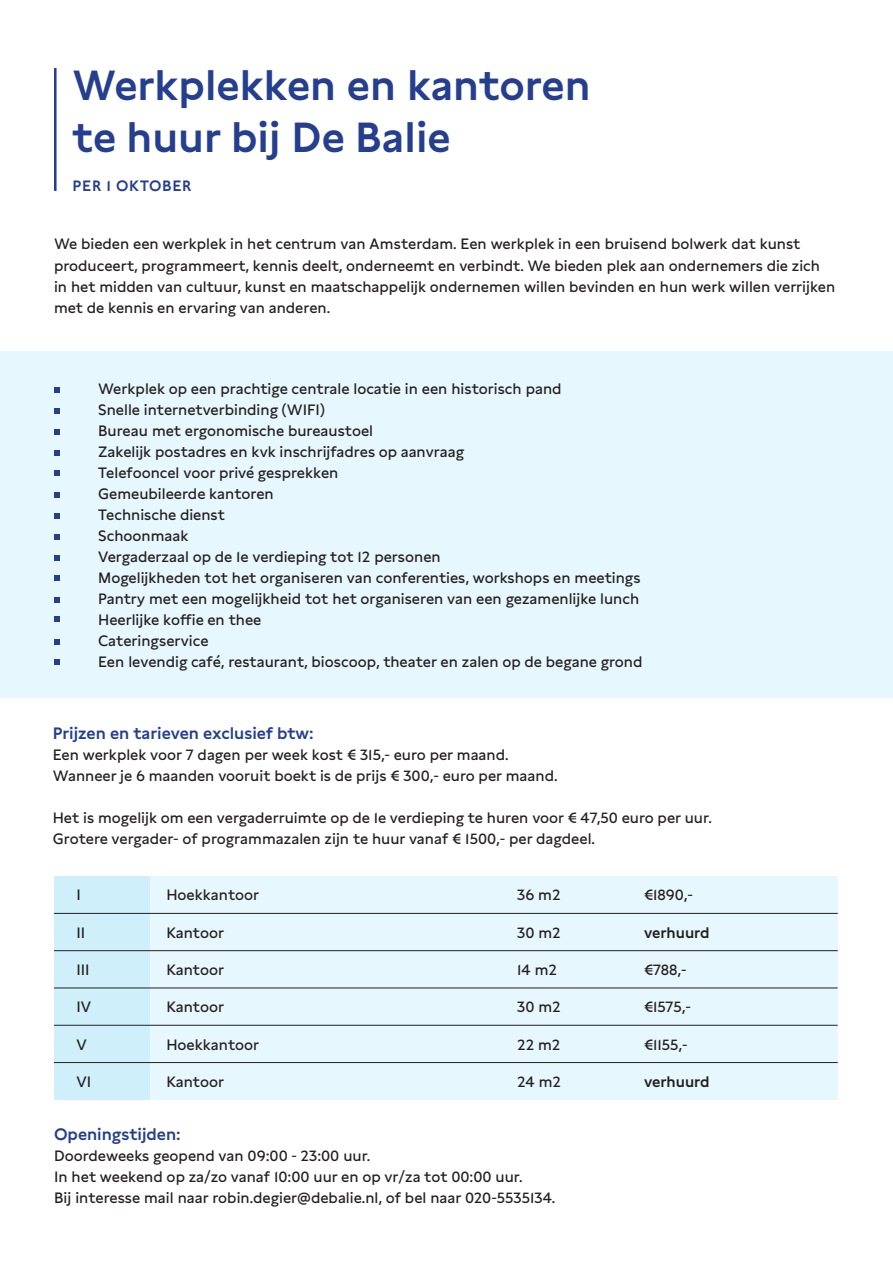
<style>
.page{position:relative;width:893px;height:1263px;background:#fff}
.page>*{position:absolute;margin:0;border:0;box-sizing:border-box;transform-origin:0 0}
.t1{font:600 42px/52.5px "Lynstone";color:#253f8e}
.t2{font:600 16.5px "Lynstone";color:#253f8e}
.t3{font:15px/21px "Lynstone";color:#231f20}
.t4{font:600 15px "Lynstone";color:#231f20}
.t5{font:600 15px "Lynstone";letter-spacing:.05em;color:#253f8e}
</style>
<div class="page">
<div style="left:0;top:351px;width:893px;height:347px;background:#e6f7fd"></div>
<hr style="left:54px;top:68px;width:3px;height:123px;background:#253f8e">
<svg style="left:54px;top:387px;width:5px;height:6px"></svg>
<svg style="left:54px;top:408px;width:5px;height:5px"></svg>
<svg style="left:54px;top:429px;width:5px;height:6px"></svg>
<svg style="left:54px;top:450px;width:5px;height:5px"></svg>
<svg style="left:54px;top:471px;width:5px;height:5px"></svg>
<svg style="left:54px;top:575px;width:5px;height:6px"></svg>
<svg style="left:54px;top:492px;width:5px;height:5px"></svg>
<svg style="left:54px;top:597px;width:5px;height:5px"></svg>
<svg style="left:54px;top:513px;width:5px;height:5px"></svg>
<svg style="left:54px;top:616px;width:5px;height:6px"></svg>
<svg style="left:54px;top:534px;width:5px;height:6px"></svg>
<svg style="left:54px;top:639px;width:5px;height:6px"></svg>
<svg style="left:54px;top:555px;width:5px;height:5px"></svg>
<svg style="left:54px;top:660px;width:5px;height:5px"></svg>
<div style="left:54px;top:876px;width:784px;height:224px;background:#e6f7fd"></div>
<div style="left:54px;top:876px;width:95px;height:224px;background:#cfeffb"></div>
<hr style="left:54px;top:913px;width:784px;height:1px;background:#231f20">
<hr style="left:54px;top:950px;width:784px;height:1px;background:#231f20">
<hr style="left:54px;top:988px;width:784px;height:1px;background:#231f20">
<hr style="left:54px;top:1025px;width:784px;height:1px;background:#231f20">
<hr style="left:54px;top:1062px;width:784px;height:1px;background:#231f20">
<p class="t1" style="left:73px;top:59px;width:519px">Werkplekken en kantoren te huur bij De Balie</p>
<p class="t5" style="left:73px;top:177px;width:120px">PER 1 OKTOBER</p>
<p class="t3" style="left:54px;top:234px;width:783px">We bieden een werkplek in het centrum van Amsterdam. Een werkplek in een bruisend bolwerk dat kunst produceert, programmeert, kennis deelt, onderneemt en verbindt. We bieden plek aan ondernemers die zich in het midden van cultuur, kunst en maatschappelijk ondernemen willen bevinden en hun werk willen verrijken met de kennis en ervaring van anderen.</p>
<p class="t3" style="left:98px;top:378px;width:465px">Werkplek op een prachtige centrale locatie in een historisch pand</p>
<p class="t3" style="left:98px;top:399px;width:228px">Snelle internetverbinding (WIFI)</p>
<p class="t3" style="left:98px;top:420px;width:277px">Bureau met ergonomische bureaustoel</p>
<p class="t3" style="left:98px;top:441px;width:367px">Zakelijk postadres en kvk inschrijfadres op aanvraag</p>
<p class="t3" style="left:98px;top:462px;width:242px">Telefooncel voor privé gesprekken</p>
<p class="t3" style="left:98px;top:483px;width:177px">Gemeubileerde kantoren</p>
<p class="t3" style="left:98px;top:504px;width:128px">Technische dienst</p>
<p class="t3" style="left:98px;top:525px;width:92px">Schoonmaak</p>
<p class="t3" style="left:98px;top:546px;width:344px">Vergaderzaal op de 1e verdieping tot 12 personen</p>
<p class="t3" style="left:98px;top:567px;width:544px">Mogelijkheden tot het organiseren van conferenties, workshops en meetings</p>
<p class="t3" style="left:98px;top:588px;width:542px">Pantry met een mogelijkheid tot het organiseren van een gezamenlijke lunch</p>
<p class="t3" style="left:98px;top:609px;width:165px">Heerlijke koffie en thee</p>
<p class="t3" style="left:98px;top:630px;width:112px">Cateringservice</p>
<p class="t3" style="left:98px;top:651px;width:546px">Een levendig café, restaurant, bioscoop, theater en zalen op de begane grond</p>
<p class="t2" style="left:53px;top:723px;width:262px">Prijzen en tarieven exclusief btw:</p>
<p class="t3" style="left:53px;top:745px;width:457px">Een werkplek voor 7 dagen per week kost € 315,- euro per maand.</p>
<p class="t3" style="left:53px;top:766px;width:506px">Wanneer je 6 maanden vooruit boekt is de prijs € 300,- euro per maand.</p>
<p class="t3" style="left:53px;top:808px;width:661px">Het is mogelijk om een vergaderruimte op de 1e verdieping te huren voor € 47,50 euro per uur.</p>
<p class="t3" style="left:53px;top:829px;width:544px">Grotere vergader- of programmazalen zijn te huur vanaf € 1500,- per dagdeel.</p>
<p class="t3" style="left:76px;top:885px;width:6px">I</p>
<p class="t3" style="left:166px;top:885px;width:94px">Hoekkantoor</p>
<p class="t3" style="left:517px;top:885px;width:45px">36 m2</p>
<p class="t3" style="left:644px;top:885px;width:51px">€1890,-</p>
<p class="t3" style="left:76px;top:922px;width:10px">II</p>
<p class="t3" style="left:76px;top:959px;width:15px">III</p>
<p class="t3" style="left:76px;top:997px;width:16px">IV</p>
<p class="t3" style="left:76px;top:1034px;width:12px">V</p>
<p class="t3" style="left:76px;top:1071px;width:16px">VI</p>
<p class="t3" style="left:166px;top:922px;width:59px">Kantoor</p>
<p class="t3" style="left:166px;top:959px;width:59px">Kantoor</p>
<p class="t3" style="left:166px;top:997px;width:59px">Kantoor</p>
<p class="t3" style="left:166px;top:1034px;width:94px">Hoekkantoor</p>
<p class="t3" style="left:166px;top:1071px;width:59px">Kantoor</p>
<p class="t3" style="left:517px;top:922px;width:45px">30 m2</p>
<p class="t4" style="left:644px;top:923px;width:67px">verhuurd</p>
<p class="t3" style="left:517px;top:959px;width:41px">14 m2</p>
<p class="t3" style="left:644px;top:959px;width:44px">€788,-</p>
<p class="t3" style="left:517px;top:997px;width:45px">30 m2</p>
<p class="t3" style="left:644px;top:997px;width:49px">€1575,-</p>
<p class="t3" style="left:517px;top:1034px;width:45px">22 m2</p>
<p class="t3" style="left:644px;top:1034px;width:45px">€1155,-</p>
<p class="t3" style="left:517px;top:1071px;width:45px">24 m2</p>
<p class="t4" style="left:644px;top:1072px;width:67px">verhuurd</p>
<p class="t2" style="left:54px;top:1125px;width:128px">Openingstijden:</p>
<p class="t3" style="left:54px;top:1146px;width:318px">Doordeweeks geopend van 09:00 - 23:00 uur.</p>
<p class="t3" style="left:54px;top:1167px;width:470px">In het weekend op za/zo vanaf 10:00 uur en op vr/za tot 00:00 uur.</p>
<p class="t3" style="left:54px;top:1188px;width:503px">Bij interesse mail naar robin.degier@debalie.nl, of bel naar 020-5535134.</p>
</div>
